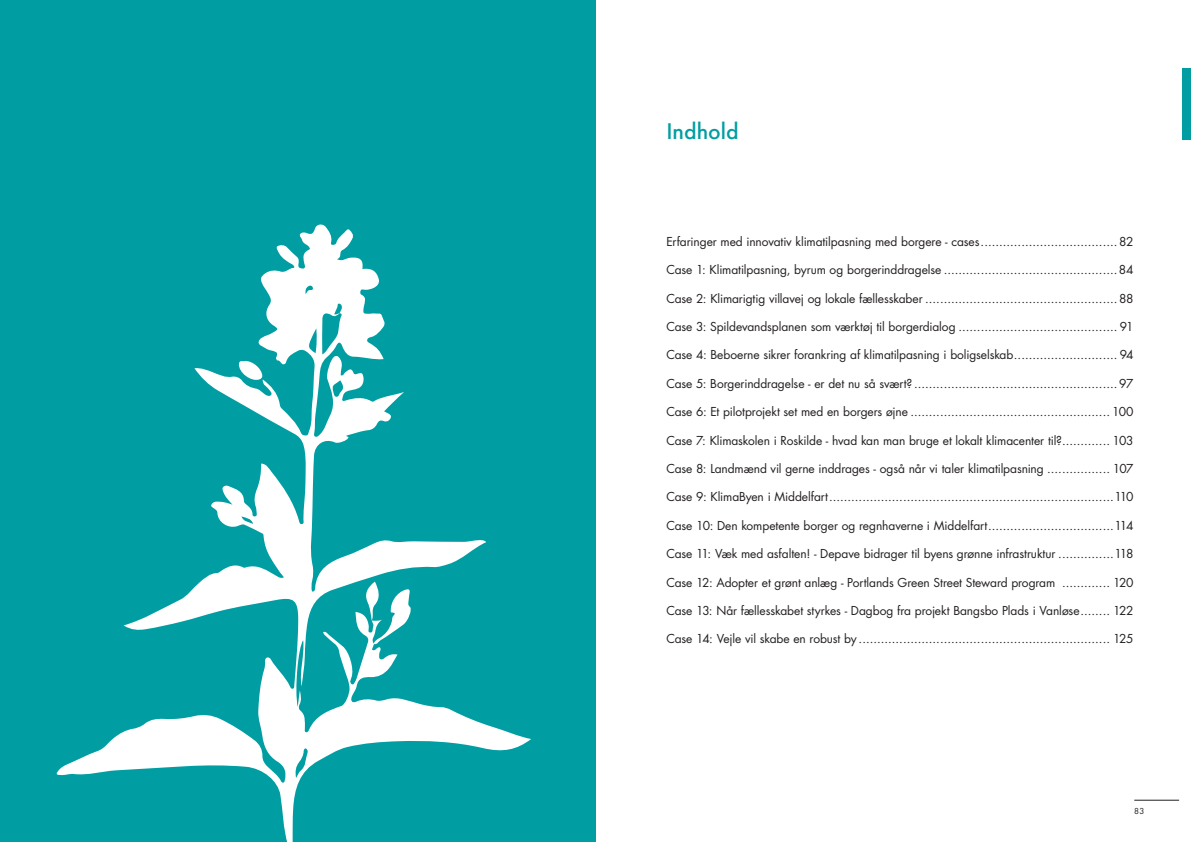
<style>
.page{position:relative;width:1191px;height:842px;background:#fff}
.page>*{position:absolute;margin:0;border:0;box-sizing:border-box;transform-origin:0 0}
.t1{font:500 21px "Futura";color:#009ea2}
.t2{font:12px "Futura Std";letter-spacing:-.01em;color:#231f20}
.t3{font:8px "Futura Std";color:#231f20}
</style>
<div class="page">
<hr style="left:1134px;top:800px;width:45px;height:1px;background:#231f20">
<div style="left:1182px;top:68px;width:9px;height:71px;background:#009ea2"></div>
<div style="left:0;top:0;width:595px;height:842px;background:#009ea2"></div>
<svg style="left:57px;top:224px;width:474px;height:618px"></svg>
<svg style="left:238px;top:359px;width:24px;height:23px"></svg>
<svg style="left:364px;top:582px;width:48px;height:63px"></svg>
<h1 class="t1" style="left:666px;top:117px;width:74px">Indhold</h1>
<p class="t2" style="left:666px;top:234px;width:469px">Erfaringer med innovativ klimatilpasning med borgere - cases.....................................82</p>
<p class="t2" style="left:666px;top:262px;width:468px">Case 1: Klimatilpasning, byrum og borgerinddragelse ...............................................84</p>
<p class="t2" style="left:666px;top:291px;width:469px">Case 2: Klimarigtig villavej og lokale fællesskaber ....................................................88</p>
<p class="t2" style="left:666px;top:319px;width:468px">Case 3: Spildevandsplanen som værktøj til borgerdialog ........................................... 91</p>
<p class="t2" style="left:666px;top:347px;width:469px">Case 4: Beboerne sikrer forankring af klimatilpasning i boligselskab............................ 94</p>
<p class="t2" style="left:666px;top:376px;width:468px">Case 5: Borgerinddragelse - er det nu så svært? .......................................................97</p>
<p class="t2" style="left:666px;top:404px;width:469px">Case 6: Et pilotprojekt set med en borgers øjne ...................................................... 100</p>
<p class="t2" style="left:666px;top:433px;width:469px">Case 7: Klimaskolen i Roskilde - hvad kan man bruge et lokalt klimacenter til?............. 103</p>
<p class="t2" style="left:666px;top:461px;width:468px">Case 8: Landmænd vil gerne inddrages - også når vi taler klimatilpasning ................. 107</p>
<p class="t2" style="left:666px;top:489px;width:469px">Case 9: KlimaByen i Middelfart.............................................................................110</p>
<p class="t2" style="left:666px;top:518px;width:469px">Case 10: Den kompetente borger og regnhaverne i Middelfart..................................114</p>
<p class="t2" style="left:666px;top:546px;width:469px">Case 11: Væk med asfalten! - Depave bidrager til byens grønne infrastruktur ...............118</p>
<p class="t2" style="left:666px;top:575px;width:469px">Case 12: Adopter et grønt anlæg - Portlands Green Street Steward program ............. 120</p>
<p class="t2" style="left:666px;top:603px;width:468px">Case 13: Når fællesskabet styrkes - Dagbog fra projekt Bangsbo Plads i Vanløse........ 122</p>
<p class="t2" style="left:666px;top:631px;width:468px">Case 14: Vejle vil skabe en robust by .................................................................... 125</p>
<p class="t3" style="left:1134px;top:806px;width:12px">83</p>
</div>
